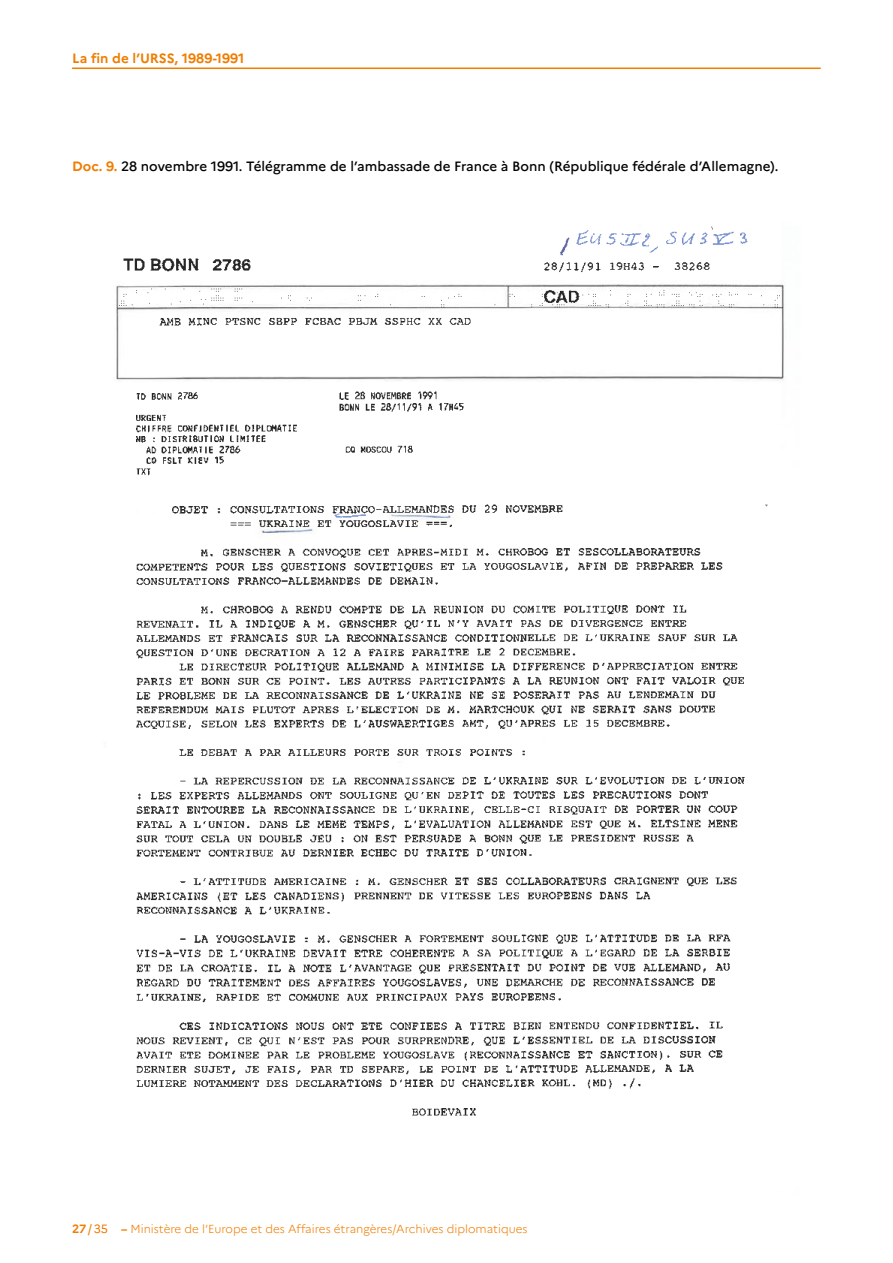
<style>
.page{position:relative;width:893px;height:1263px;background:#fff}
.page>*{position:absolute;margin:0;border:0;box-sizing:border-box;transform-origin:0 0}
.Page_doc___Dénomination{font:500 13.5px "Marianne";color:#000}
.t1{font:700 13.5px "Marianne";color:#ef7d00}
.t2{font:12px "Marianne";color:#ef7d00}
.t3{font:300 11.7px "Marianne";color:#ef7d00}
.s1{font-weight:700;color:#ef7d00}
.s2{font-weight:700}
</style>
<div class="page">
<img style="left:136px;top:392px;width:277px;height:84px">
<img style="left:117px;top:258px;width:666px;height:68px">
<img style="left:136px;top:504px;width:609px;height:612px">
<img style="left:338px;top:391px;width:126px;height:22px">
<img style="left:576px;top:230px;width:172px;height:23px">
<img style="left:334px;top:513px;width:34px;height:7px">
<img style="left:560px;top:237px;width:10px;height:19px">
<svg style="left:709px;top:226px;width:7px;height:6px"></svg>
<hr style="left:72px;top:68px;width:749px;height:1px;background:#ef7d00">
<p class="t1" style="left:72px;top:48px;width:174px">La fin de l’URSS, 1989-1991</p>
<p class="Page_doc___Dénomination" style="left:72px;top:156px;width:708px"><span class="s1">Doc. 9.</span> 28 novembre 1991. Télégramme de l’ambassade de France à Bonn (République fédérale d’Allemagne).</p>
<p class="t2" style="left:72px;top:1220px;width:37px"><span class="s2">27</span> / 35</p>
<p class="t3" style="left:121px;top:1220px;width:408px"><span class="s2">–</span> Ministère de l’Europe et des Affaires étrangères/Archives diplomatiques</p>
</div>
